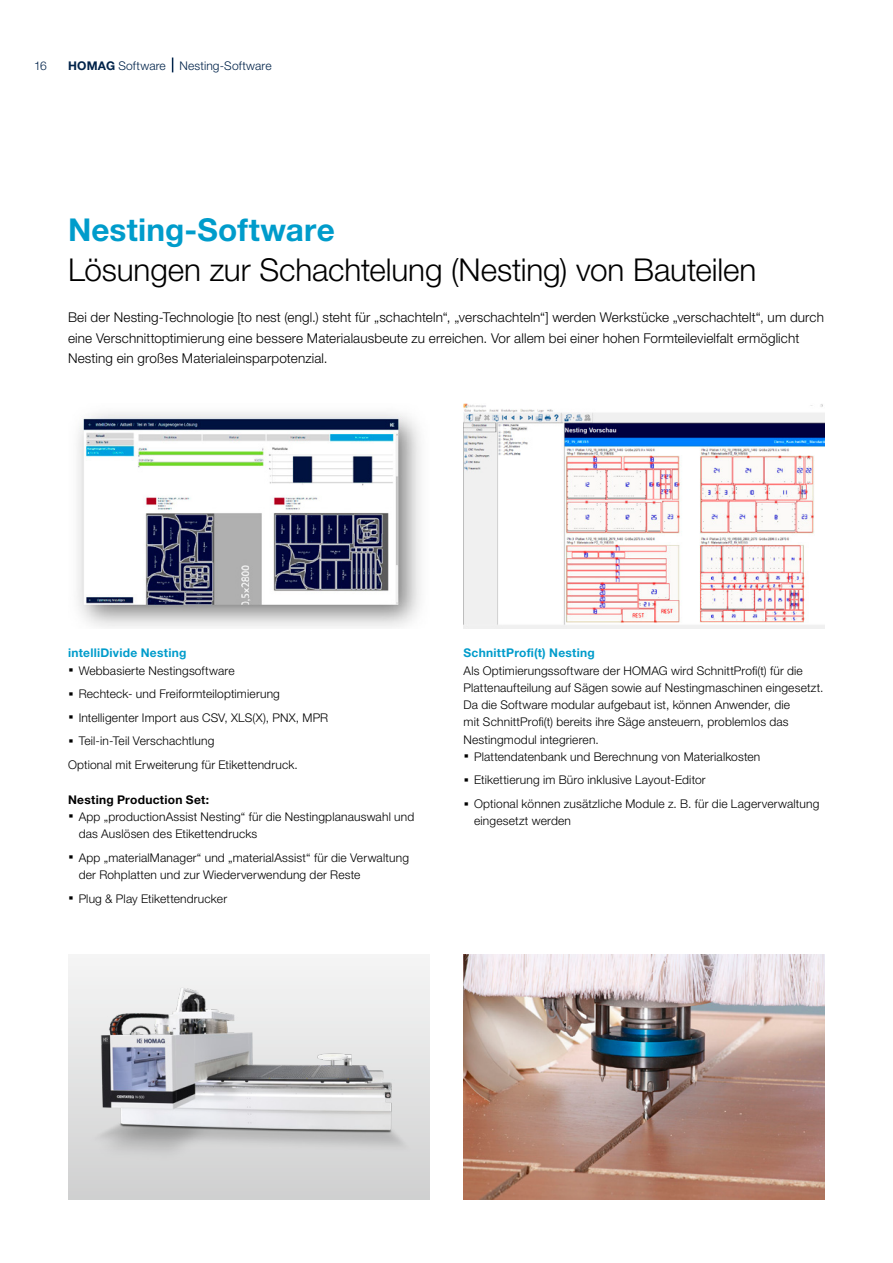
<style>
.page{position:relative;width:893px;height:1263px;background:#fff}
.page>*{position:absolute;margin:0;border:0;box-sizing:border-box;transform-origin:0 0}
.Headline_21pt_25_2_b{font:300 31.5px/40.8px "Helvetica Neue LTW1 G";letter-spacing:-.005em;color:#000}
.Text_9pt_13_6_light{font:300 13.5px/20.4px "Helvetica Neue LTW1 G";letter-spacing:.01em;color:#000}
.Text_Bild_8Pt_11_5pt{font:300 12px/17.2px "Helvetica Neue LTW1 G";letter-spacing:.015em;color:#000}
.Text_Bild_8Pt_11_5pt-2{font:700 12px "Helvetica Neue LTW1 G";letter-spacing:.025em;color:#009ccb}
._01_Musterseiten_Rub{font:300 12px "Helvetica Neue LTW1 G";letter-spacing:.015em;color:#00234a}
.Text_Bild_8Pt_11_5pt-3{font:700 12px "Helvetica Neue LTW1 G";letter-spacing:.02em;color:#000}
.s1{font-weight:700}
.s2{font-weight:700;color:#009ccb}
.s3{font-weight:700;font-size:21px}
</style>
<div class="page">
<img style="left:77px;top:412px;width:344px;height:215px">
<img style="left:463px;top:404px;width:362px;height:224px">
<div style="left:68px;top:955px;width:361px;height:244px;background:#f2f2f2"></div>
<img style="left:68px;top:988px;width:361px;height:211px">
<img style="left:463px;top:955px;width:362px;height:244px">
<svg style="left:172px;top:58px;width:1px;height:14px"></svg>
<p class="_01_Musterseiten_Rub" style="left:34px;top:58px;width:14px">16</p>
<p class="_01_Musterseiten_Rub" style="left:68px;top:58px;width:205px"><span class="s1">HOMAG</span> Software Nesting-Software</p>
<p class="Headline_21pt_25_2_b" style="left:68px;top:209px;width:690px"><span class="s2">Nesting-Software<br></span>Lösungen zur Schachtelung (Nesting) von Bauteilen</p>
<p class="Text_9pt_13_6_light" style="left:68px;top:307px;width:757px">Bei der Nesting-Technologie [to nest (engl.) steht für „schachteln“, „verschachteln“] werden Werkstücke „verschachtelt“, um durch eine Verschnittoptimierung eine bessere Materialausbeute zu erreichen. Vor allem bei einer hohen Formteilevielfalt ermöglicht<br>Nesting ein großes Materialeinsparpotenzial.</p>
<p class="Text_Bild_8Pt_11_5pt-2" style="left:68px;top:646px;width:120px">intelliDivide Nesting</p>
<p class="Text_Bild_8Pt_11_5pt" style="left:68px;top:661px;width:168px"><span class="s3">·</span> Webbasierte Nestingsoftware</p>
<p class="Text_Bild_8Pt_11_5pt" style="left:68px;top:685px;width:213px"><span class="s3">·</span> Rechteck- und Freiformteiloptimierung</p>
<p class="Text_Bild_8Pt_11_5pt" style="left:68px;top:709px;width:262px"><span class="s3">·</span> Intelligenter Import aus CSV, XLS(X), PNX, MPR</p>
<p class="Text_Bild_8Pt_11_5pt" style="left:68px;top:732px;width:148px"><span class="s3">·</span> Teil-in-Teil Verschachtlung</p>
<p class="Text_Bild_8Pt_11_5pt" style="left:68px;top:756px;width:231px">Optional mit Erweiterung für Etikettendruck.</p>
<p class="Text_Bild_8Pt_11_5pt-3" style="left:68px;top:792px;width:143px">Nesting Production Set:</p>
<p class="Text_Bild_8Pt_11_5pt" style="left:79px;top:808px;width:337px;text-indent:-11px"><span class="s3">·</span> App „productionAssist Nesting“ für die Nestingplanauswahl und das Auslösen des Etikettendrucks</p>
<p class="Text_Bild_8Pt_11_5pt" style="left:79px;top:849px;width:332px;text-indent:-11px"><span class="s3">·</span> App „materialManager“ und „materialAssist“ für die Verwaltung der Rohplatten und zur Wiederverwendung der Reste</p>
<p class="Text_Bild_8Pt_11_5pt" style="left:68px;top:890px;width:161px"><span class="s3">·</span> Plug &amp; Play Etikettendrucker</p>
<p class="Text_Bild_8Pt_11_5pt-2" style="left:463px;top:646px;width:133px">SchnittProfi(t) Nesting</p>
<p class="Text_Bild_8Pt_11_5pt" style="left:463px;top:661px;width:362px">Als Optimierungssoftware der HOMAG wird SchnittProfi(t) für die Plattenaufteilung auf Sägen sowie auf Nestingmaschinen eingesetzt.<br>Da die Software modular aufgebaut ist, können Anwender, die<br>mit SchnittProfi(t) bereits ihre Säge ansteuern, problemlos das Nestingmodul integrieren.</p>
<p class="Text_Bild_8Pt_11_5pt" style="left:463px;top:748px;width:298px"><span class="s3">·</span> Plattendatenbank und Berechnung von Materialkosten</p>
<p class="Text_Bild_8Pt_11_5pt" style="left:463px;top:771px;width:244px"><span class="s3">·</span> Etikettierung im Büro inklusive Layout-Editor</p>
<p class="Text_Bild_8Pt_11_5pt" style="left:474px;top:795px;width:347px;text-indent:-11px"><span class="s3">·</span> Optional können zusätzliche Module z. B. für die Lagerverwaltung eingesetzt werden</p>
</div>
